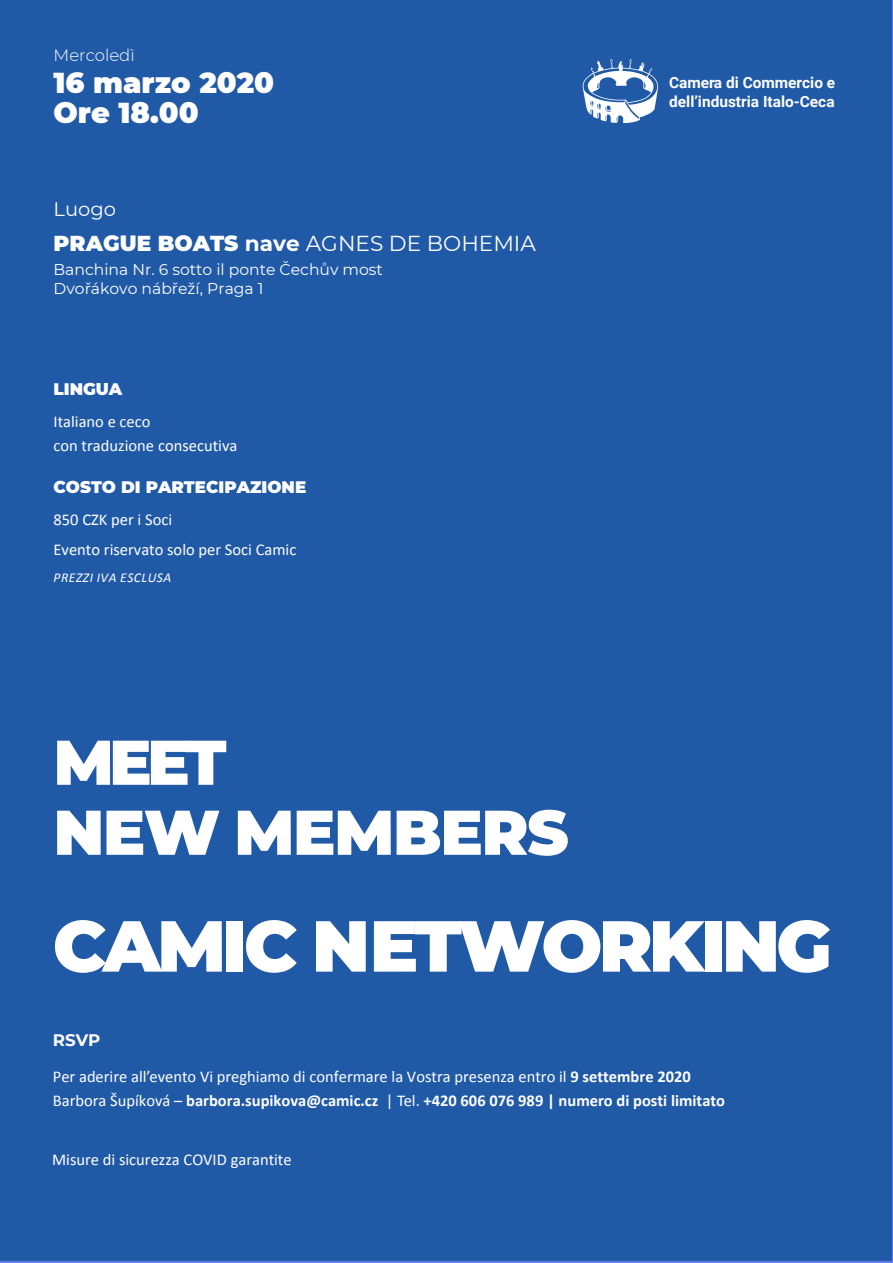
<style>
.page{position:relative;width:893px;height:1263px;background:#fff}
.page>*{position:absolute;margin:0;border:0;box-sizing:border-box;transform-origin:0 0}
.t1{font:900 72px "Montserrat";letter-spacing:-.05em;color:#fff}
.t2{font:900 63px/70.1px "Montserrat";letter-spacing:-.02em;color:#fff}
.t3{font:900 28.8px/30px "Montserrat";color:#fff}
.t4{font:21.6px "Montserrat";color:#fff}
.t5{font:19.5px "Montserrat";color:#fff}
.t6{font:900 16.65px "Montserrat";color:#fff}
.t7{font:700 16.65px "Montserrat";color:#fff}
.t8{font:16.5px/23.5px "Calibri";color:#fff}
.t9{font:300 16.5px "Montserrat";color:#fff}
.t10{font:15.6px/18.8px "Montserrat";color:#fff}
.t11{font:700 15.45px/18.6px "Roboto";color:#fff}
.t12{font:italic 13.5px "Calibri";letter-spacing:.04em;color:#fff}
.s1{font-weight:900}
.s2{font-weight:700}
</style>
<div class="page">
<div style="left:0;top:0;width:891px;height:1261px;background:#205aa7"></div>
<svg style="left:583px;top:59px;width:75px;height:64px"></svg>
<p class="t9" style="left:54px;top:44px;width:83px">Mercoledì</p>
<h3 class="t3" style="left:54px;top:66px;width:222px">16 marzo 2020<br>Ore 18.00</h3>
<p class="t5" style="left:54px;top:195px;width:64px">Luogo</p>
<h3 class="t4" style="left:54px;top:228px;width:484px"><span class="s1">PRAGUE BOATS</span> <span class="s2">nave</span> AGNES DE BOHEMIA</h3>
<p class="t10" style="left:54px;top:259px;width:331px">Banchina Nr. 6 sotto il ponte Čechův most<br>Dvořákovo nábřeží, Praga 1</p>
<p class="t6" style="left:54px;top:377px;width:70px">LINGUA</p>
<p class="t8" style="left:54px;top:409px;width:185px">Italiano e ceco<br>con traduzione consecutiva</p>
<p class="t6" style="left:54px;top:475px;width:254px">COSTO DI PARTECIPAZIONE</p>
<p class="t8" style="left:54px;top:503px;width:244px;line-height:30.9px">850 CZK per i Soci<br>Evento riservato solo per Soci Camic</p>
<p class="t12" style="left:54px;top:568px;width:119px">PREZZI IVA ESCLUSA</p>
<h2 class="t2" style="left:54px;top:723px;width:517px">MEET<br>NEW MEMBERS</h2>
<p class="t11" style="left:669px;top:73px;width:168px">Camera di Commercio e dell’industria Italo-Ceca</p>
<h1 class="t1" style="left:53px;top:892px;width:780px">CAMIC NETWORKING</h1>
<p class="t7" style="left:53px;top:1028px;width:49px">RSVP</p>
<p class="t8" style="left:53px;top:1064px;width:674px">Per aderire all’evento Vi preghiamo di confermare la Vostra presenza entro il <span class="s2">9 settembre 2020<br></span>Barbora Šupíková – <span class="s2">barbora.supikova@camic.cz</span> | Tel. <span class="s2">+420 606 076 989 | numero di posti limitato</span></p>
<p class="t8" style="left:52px;top:1147px;width:241px">Misure di sicurezza COVID garantite</p>
</div>
